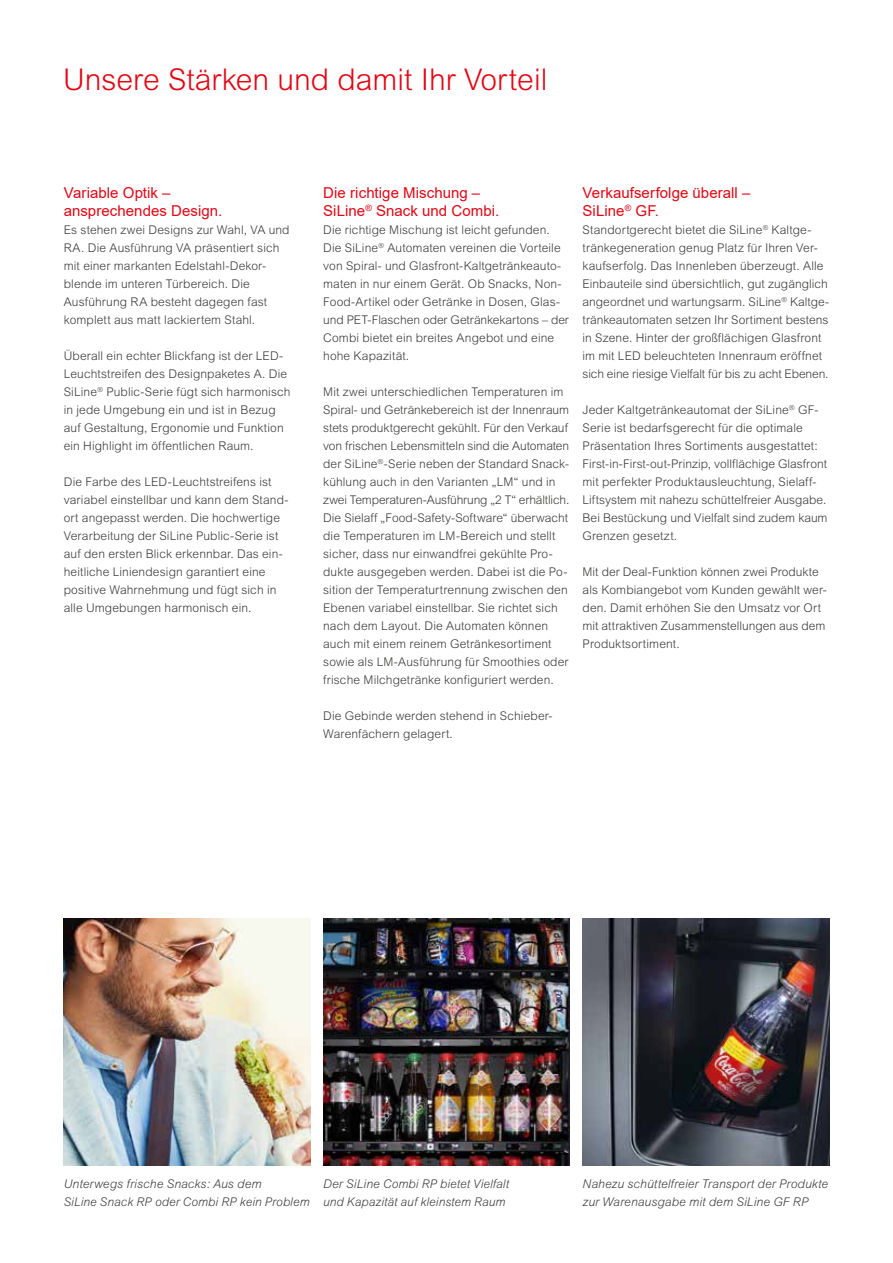
<style>
.page{position:relative;width:893px;height:1263px;background:#fff}
.page>*{position:absolute;margin:0;border:0;box-sizing:border-box;transform-origin:0 0}
.t1{font:300 30px "Arial MT Pro";color:#e30613}
.t2{font:15px/18px "Arial";letter-spacing:.005em;color:#e30613}
.t3{font:300 12px/18px "Arial MT Pro";letter-spacing:.01em;color:#3c3c3b}
.t4{font:italic 300 12px/18px "Arial MT Pro";letter-spacing:.01em;color:#3c3c3b}
</style>
<div class="page">
<img style="left:583px;top:918px;width:246px;height:247px">
<img style="left:64px;top:918px;width:246px;height:247px">
<img style="left:323px;top:918px;width:247px;height:247px">
<h1 class="t1" style="left:63px;top:61px;width:486px">Unsere Stärken und damit Ihr Vorteil</h1>
<p class="t2" style="left:64px;top:184px;width:160px">Variable Optik – ansprechendes Design.</p>
<p class="t3" style="left:64px;top:221px;width:227px">Es stehen zwei Designs zur Wahl, VA und RA. Die Ausführung VA präsentiert sich mit einer markanten Edelstahl-Dekor&shy;blende im unteren Türbereich. Die Ausführung RA besteht dagegen fast komplett aus matt lackiertem Stahl.</p>
<p class="t3" style="left:64px;top:347px;width:228px">Überall ein echter Blickfang ist der LED-Leuchtstreifen des Designpaketes A. Die SiLine<sup>®</sup> Public-Serie fügt sich harmonisch in jede Umgebung ein und ist in Bezug auf Gestaltung, Ergonomie und Funktion ein Highlight im öffentlichen Raum.</p>
<p class="t3" style="left:64px;top:473px;width:226px">Die Farbe des LED-Leuchtstreifens ist variabel einstellbar und kann dem Stand&shy;ort angepasst werden. Die hochwertige Verarbeitung der SiLine Public-Serie ist auf den ersten Blick erkennbar. Das ein&shy;heitliche Liniendesign garantiert eine positive Wahrnehmung und fügt sich in alle Umgebungen harmonisch ein.</p>
<p class="t2" style="left:323px;top:184px;width:177px">Die richtige Mischung –<br>SiLine<sup>®</sup> Snack und Combi.</p>
<p class="t3" style="left:323px;top:221px;width:247px">Die richtige Mischung ist leicht gefunden.<br>Die SiLine<sup>®</sup> Automaten vereinen die Vorteile von Spiral- und Glasfront-Kaltgetränkeauto&shy;maten in nur einem Gerät. Ob Snacks, Non-Food-Artikel oder Getränke in Dosen, Glas&shy;und PET-Flaschen oder Getränkekartons – der Combi bietet ein breites Angebot und eine hohe Kapazität.</p>
<p class="t3" style="left:323px;top:383px;width:248px">Mit zwei unterschiedlichen Temperaturen im Spiral- und Getränkebereich ist der Innenraum stets produktgerecht gekühlt. Für den Verkauf von frischen Lebensmitteln sind die Automaten der SiLine<sup>®</sup>-Serie neben der Standard Snack&shy;kühlung auch in den Varianten „LM“ und in zwei Temperaturen-Ausführung „2 T“ erhältlich.<br>Die Sielaff „Food-Safety-Software“ überwacht die Temperaturen im LM-Bereich und stellt sicher, dass nur einwandfrei gekühlte Pro&shy;dukte ausgegeben werden. Dabei ist die Po&shy;sition der Temperaturtrennung zwischen den Ebenen variabel einstellbar. Sie richtet sich nach dem Layout. Die Automaten können auch mit einem reinem Getränkesortiment sowie als LM-Ausführung für Smoothies oder frische Milchgetränke konfiguriert werden.</p>
<p class="t3" style="left:323px;top:707px;width:231px">Die Gebinde werden stehend in Schieber-<br>Warenfächern gelagert.</p>
<p class="t2" style="left:583px;top:184px;width:169px">Verkaufserfolge überall –<br>SiLine<sup>®</sup> GF.</p>
<p class="t3" style="left:583px;top:221px;width:248px">Standortgerecht bietet die SiLine<sup>®</sup> Kaltge&shy;tränkegeneration genug Platz für Ihren Ver&shy;kaufserfolg. Das Innenleben überzeugt. Alle Einbauteile sind übersichtlich, gut zugänglich angeordnet und wartungsarm. SiLine<sup>®</sup> Kaltge&shy;tränkeautomaten setzen Ihr Sortiment bestens in Szene. Hinter der großflächigen Glasfront im mit LED beleuchteten Innenraum eröffnet sich eine riesige Vielfalt für bis zu acht Ebenen.</p>
<p class="t3" style="left:583px;top:401px;width:247px">Jeder Kaltgetränkeautomat der SiLine<sup>®</sup> GF-Serie ist bedarfsgerecht für die optimale Präsentation Ihres Sortiments ausgestattet:<br>First-in-First-out-Prinzip, vollflächige Glasfront mit perfekter Produktausleuchtung, Sielaff-Liftsystem mit nahezu schüttelfreier Ausgabe.<br>Bei Bestückung und Vielfalt sind zudem kaum Grenzen gesetzt.</p>
<p class="t3" style="left:583px;top:563px;width:246px">Mit der Deal-Funktion können zwei Produkte als Kombiangebot vom Kunden gewählt wer&shy;den. Damit erhöhen Sie den Umsatz vor Ort mit attraktiven Zusammenstellungen aus dem Produktsortiment.</p>
<p class="t4" style="left:64px;top:1175px;width:247px">Unterwegs frische Snacks: Aus dem<br>SiLine Snack RP oder Combi RP kein Problem</p>
<p class="t4" style="left:323px;top:1175px;width:187px">Der SiLine Combi RP bietet Vielfalt und Kapazität auf kleinstem Raum</p>
<p class="t4" style="left:583px;top:1175px;width:247px">Nahezu schüttelfreier Transport der Produkte zur Warenausgabe mit dem SiLine GF RP</p>
</div>
